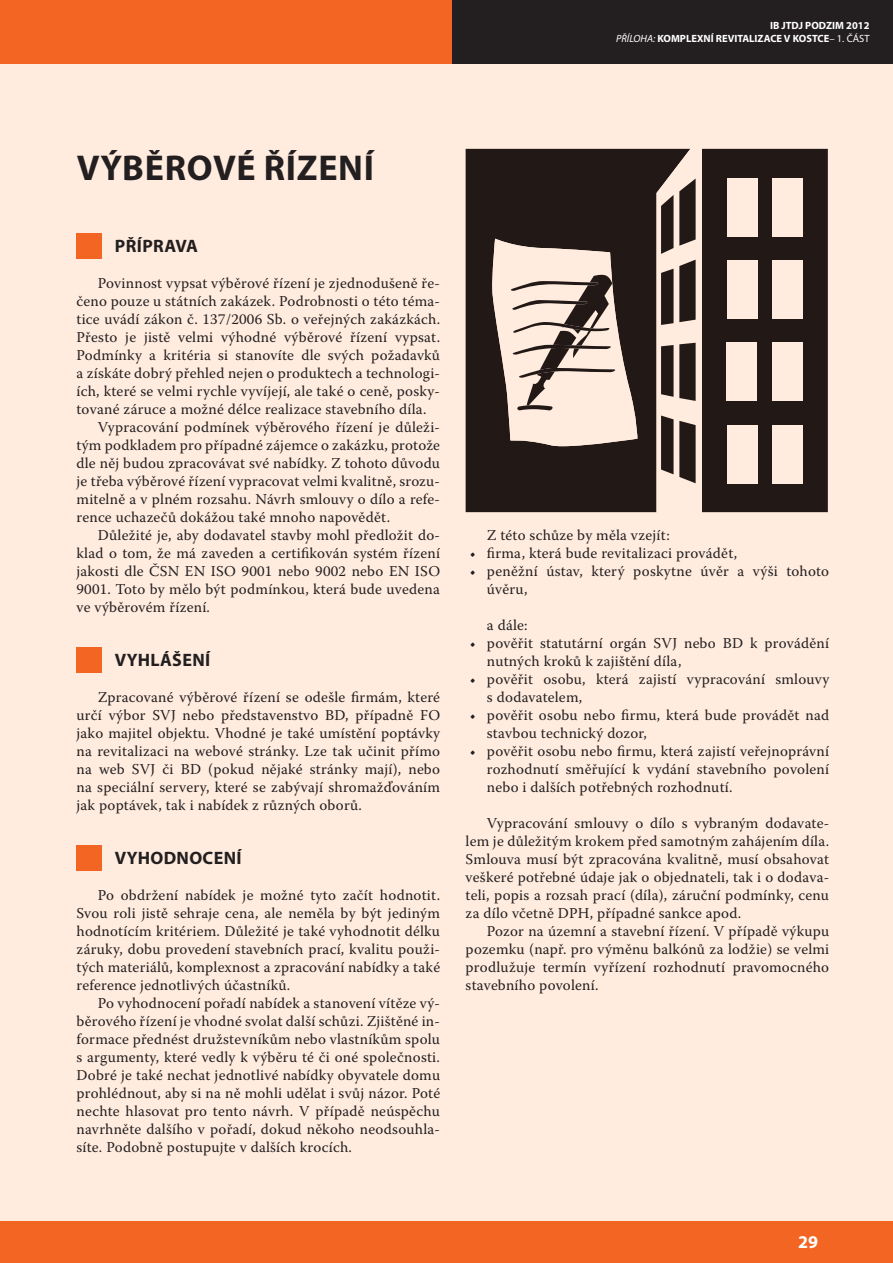
<style>
.page{position:relative;width:893px;height:1263px;background:#fff}
.page>*{position:absolute;margin:0;border:0;box-sizing:border-box;transform-origin:0 0}
.t1{font:700 36px "Myriad Pro";letter-spacing:.02em;color:#231f20}
.t2{font:700 18px "Myriad Pro";letter-spacing:.02em;color:#231f20}
.t3{font:700 18px "Myriad Pro";color:#fff}
.t4{font:15px/18px "Warnock Pro";letter-spacing:.015em;color:#231f20;text-align:justify}
.t5{font:700 10.5px/12.6px "Myriad Pro";color:#fff;text-align:right}
.s1{font-weight:400;font-style:italic}
.s2{font-weight:400}
</style>
<div class="page">
<div style="left:0;top:0;width:453px;height:64px;background:#f26522"></div>
<div style="left:0;top:1220px;width:893px;height:43px;background:#f26522"></div>
<div style="left:0;top:64px;width:893px;height:1156px;background:#ffecdf"></div>
<div style="left:453px;top:0;width:440px;height:64px;background:#231f20"></div>
<div style="left:466px;top:149px;width:362px;height:363px;background:#221917"></div>
<div style="left:773px;top:178px;width:30px;height:58px;background:#ffecdf"></div>
<div style="left:727px;top:178px;width:30px;height:58px;background:#ffecdf"></div>
<div style="left:773px;top:260px;width:30px;height:59px;background:#ffecdf"></div>
<div style="left:727px;top:260px;width:30px;height:59px;background:#ffecdf"></div>
<div style="left:773px;top:343px;width:30px;height:58px;background:#ffecdf"></div>
<div style="left:727px;top:343px;width:30px;height:58px;background:#ffecdf"></div>
<div style="left:773px;top:425px;width:30px;height:58px;background:#ffecdf"></div>
<div style="left:727px;top:425px;width:30px;height:58px;background:#ffecdf"></div>
<svg style="left:656px;top:149px;width:46px;height:363px"></svg>
<svg style="left:492px;top:239px;width:145px;height:207px"></svg>
<div style="left:77px;top:233px;width:25px;height:25px;background:#f26522"></div>
<div style="left:77px;top:647px;width:25px;height:26px;background:#f26522"></div>
<div style="left:77px;top:845px;width:25px;height:26px;background:#f26522"></div>
<p class="t5" style="left:616px;top:20px;width:255px">IB JTDJ PODZIM 2012<br><span class="s1">PŘÍLOHA:</span> KOMPLEXNÍ REVITALIZACE V KOSTCE<span class="s2">– 1. ČÁST</span></p>
<h1 class="t1" style="left:77px;top:154px;width:299px">VÝBĚROVÉ ŘÍZENÍ</h1>
<p class="t2" style="left:115px;top:239px;width:85px">PŘÍPRAVA</p>
<p class="t4" style="left:98px;top:276px;width:344px">Povinnost vypsat výběrové řízení je zjednodušeně ře-</p>
<p class="t4" style="left:77px;top:294px;width:365px">čeno pouze u státních zakázek. Podrobnosti o této téma-</p>
<p class="t4" style="left:77px;top:312px;width:365px">tice uvádí zákon č. 137/2006 Sb. o veřejných zakázkách.</p>
<p class="t4" style="left:77px;top:330px;width:365px">Přesto je jistě velmi výhodné výběrové řízení vypsat.</p>
<p class="t4" style="left:77px;top:348px;width:365px">Podmínky a kritéria si stanovíte dle svých požadavků</p>
<p class="t4" style="left:77px;top:366px;width:365px">a získáte dobrý přehled nejen o produktech a technologi-</p>
<p class="t4" style="left:77px;top:384px;width:365px">ích, které se velmi rychle vyvíjejí, ale také o ceně, posky-</p>
<p class="t4" style="left:77px;top:402px;width:352px">tované záruce a možné délce realizace stavebního díla.</p>
<p class="t4" style="left:98px;top:420px;width:344px">Vypracování podmínek výběrového řízení je důleži-</p>
<p class="t4" style="left:77px;top:438px;width:365px">tým podkladem pro případné zájemce o zakázku, protože</p>
<p class="t4" style="left:77px;top:456px;width:365px">dle něj budou zpracovávat své nabídky. Z tohoto důvodu</p>
<p class="t4" style="left:77px;top:474px;width:365px">je třeba výběrové řízení vypracovat velmi kvalitně, srozu-</p>
<p class="t4" style="left:77px;top:492px;width:365px">mitelně a v plném rozsahu. Návrh smlouvy o dílo a refe-</p>
<p class="t4" style="left:77px;top:510px;width:315px">rence uchazečů dokážou také mnoho napovědět.</p>
<p class="t4" style="left:98px;top:528px;width:344px">Důležité je, aby dodavatel stavby mohl předložit do-</p>
<p class="t4" style="left:77px;top:546px;width:365px">klad o tom, že má zaveden a certifikován systém řízení</p>
<p class="t4" style="left:77px;top:564px;width:365px">jakosti dle ČSN EN ISO 9001 nebo 9002 nebo EN ISO</p>
<p class="t4" style="left:77px;top:582px;width:365px">9001. Toto by mělo být podmínkou, která bude uvedena</p>
<p class="t4" style="left:77px;top:600px;width:135px">ve výběrovém řízení.</p>
<p class="t2" style="left:115px;top:653px;width:97px">VYHLÁŠENÍ</p>
<p class="t4" style="left:77px;top:690px;width:365px;text-indent:21px">Zpracované výběrové řízení se odešle firmám, které určí výbor SVJ nebo představenstvo BD, případně FO jako majitel objektu. Vhodné je také umístění poptávky na revitalizaci na webové stránky. Lze tak učinit přímo na web SVJ či BD (pokud nějaké stránky mají), nebo na speciální servery, které se zabývají shromažďováním jak poptávek, tak i nabídek z různých oborů.</p>
<p class="t2" style="left:115px;top:851px;width:128px">VYHODNOCENÍ</p>
<p class="t4" style="left:77px;top:888px;width:365px;text-indent:21px">Po obdržení nabídek je možné tyto začít hodnotit.<br>Svou roli jistě sehraje cena, ale neměla by být jediným hodnotícím kritériem. Důležité je také vyhodnotit délku záruky, dobu provedení stavebních prací, kvalitu použi&shy;tých materiálů, komplexnost a zpracování nabídky a také reference jednotlivých účastníků.</p>
<p class="t4" style="left:77px;top:996px;width:365px;text-indent:21px">Po vyhodnocení pořadí nabídek a stanovení vítěze vý&shy;běrového řízení je vhodné svolat další schůzi. Zjištěné in&shy;formace přednést družstevníkům nebo vlastníkům spolu s argumenty, které vedly k výběru té či oné společnosti.<br>Dobré je také nechat jednotlivé nabídky obyvatele domu prohlédnout, aby si na ně mohli udělat i svůj názor. Poté nechte hlasovat pro tento návrh. V případě neúspěchu navrhněte dalšího v pořadí, dokud někoho neodsouhla&shy;síte. Podobně postupujte v dalších krocích.</p>
<p class="t4" style="left:487px;top:528px;width:184px">Z této schůze by měla vzejít:</p>
<p class="t4" style="left:470px;top:546px;width:269px">• firma, která bude revitalizaci provádět,</p>
<p class="t4" style="left:487px;top:564px;width:344px;text-indent:-17px">• peněžní ústav, který poskytne úvěr a výši tohoto úvěru,</p>
<p class="t4" style="left:487px;top:618px;width:42px">a dále:</p>
<p class="t4" style="left:487px;top:636px;width:344px;text-indent:-17px">• pověřit statutární orgán SVJ nebo BD k provádění nutných kroků k zajištění díla,</p>
<p class="t4" style="left:487px;top:672px;width:344px;text-indent:-17px">• pověřit osobu, která zajistí vypracování smlouvy s dodavatelem,</p>
<p class="t4" style="left:487px;top:708px;width:344px;text-indent:-17px">• pověřit osobu nebo firmu, která bude provádět nad stavbou technický dozor,</p>
<p class="t4" style="left:487px;top:744px;width:344px;text-indent:-17px">• pověřit osobu nebo firmu, která zajistí veřejnoprávní rozhodnutí směřující k vydání stavebního povolení nebo i dalších potřebných rozhodnutí.</p>
<p class="t4" style="left:466px;top:816px;width:365px;text-indent:21px">Vypracování smlouvy o dílo s vybraným dodavate&shy;lem je důležitým krokem před samotným zahájením díla.<br>Smlouva musí být zpracována kvalitně, musí obsahovat veškeré potřebné údaje jak o objednateli, tak i o dodava&shy;teli, popis a rozsah prací (díla), záruční podmínky, cenu za dílo včetně DPH, případné sankce apod.</p>
<p class="t4" style="left:466px;top:924px;width:365px;text-indent:21px">Pozor na územní a stavební řízení. V případě výkupu pozemku (např. pro výměnu balkónů za lodžie) se velmi prodlužuje termín vyřízení rozhodnutí pravomocného stavebního povolení.</p>
<p class="t3" style="left:798px;top:1235px;width:22px">29</p>
</div>
